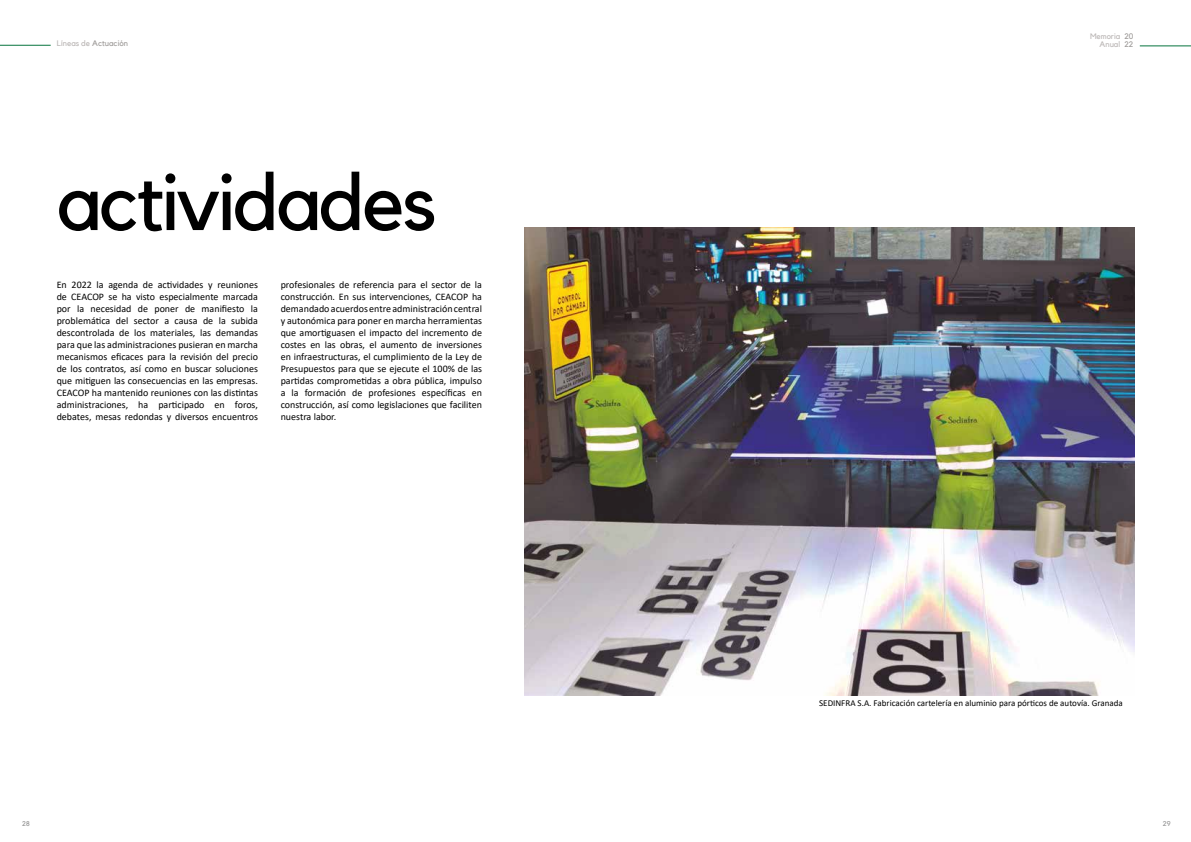
<style>
.page{position:relative;width:1191px;height:842px;background:#fff}
.page>*{position:absolute;margin:0;border:0;box-sizing:border-box;transform-origin:0 0}
.t1{font:80px "Kollektif";letter-spacing:-.03em;color:#000}
.t2{font:10px/12px "Calibri";color:#000;text-align:justify}
.t3{font:9px "Calibri";color:#000}
.t4{font:8px/8px "Kollektif";color:#9f9c9a}
.t5{font:8px/8px "Kollektif";color:#bcb8b7;text-align:right}
.t6{font:7px "Kollektif";color:#969696}
.s1{color:#bcb8b7}
</style>
<div class="page">
<hr style="left:0;top:45px;width:51px;height:1px;background:#06743e">
<hr style="left:1139px;top:46px;width:52px;height:1px;background:#06743e">
<img style="left:525px;top:227px;width:609px;height:469px">
<p class="t4" style="left:57px;top:39px;width:73px"><span class="s1">Líneas de</span> Actuación</p>
<h1 class="t1" style="left:57px;top:155px;width:381px">actividades</h1>
<p class="t2" style="left:57px;top:279px;width:203px">En 2022 la agenda de actividades y reuniones de CEACOP se ha visto especialmente marcada por la necesidad de poner de manifiesto la problemática del sector a causa de la subida descontrolada de los materiales, las demandas para que las administraciones pusieran en marcha mecanismos eficaces para la revisión del precio de los contratos, así como en buscar soluciones que mitiguen las consecuencias en las empresas.<br>CEACOP ha mantenido reuniones con las distintas administraciones, ha participado en foros, debates, mesas redondas y diversos encuentros</p>
<p class="t2" style="left:281px;top:279px;width:203px">profesionales de referencia para el sector de la construcción. En sus intervenciones, CEACOP ha demandado acuerdos entre administración central y autonómica para poner en marcha herramientas que amortiguasen el impacto del incremento de costes en las obras, el aumento de inversiones en infraestructuras, el cumplimiento de la Ley de Presupuestos para que se ejecute el 100% de las partidas comprometidas a obra pública, impulso a la formación de profesiones específicas en construcción, así como legislaciones que faciliten nuestra labor.</p>
<p class="t5" style="left:1090px;top:32px;width:32px">Memoria<br>Anual</p>
<p class="t4" style="left:1124px;top:32px;width:11px">20<br>22</p>
<p class="t3" style="left:819px;top:697px;width:305px">SEDINFRA S.A. Fabricación cartelería en aluminio para pórticos de autovía. Granada</p>
<p class="t6" style="left:22px;top:820px;width:9px">28</p>
<p class="t6" style="left:1162px;top:819px;width:9px">29</p>
</div>
